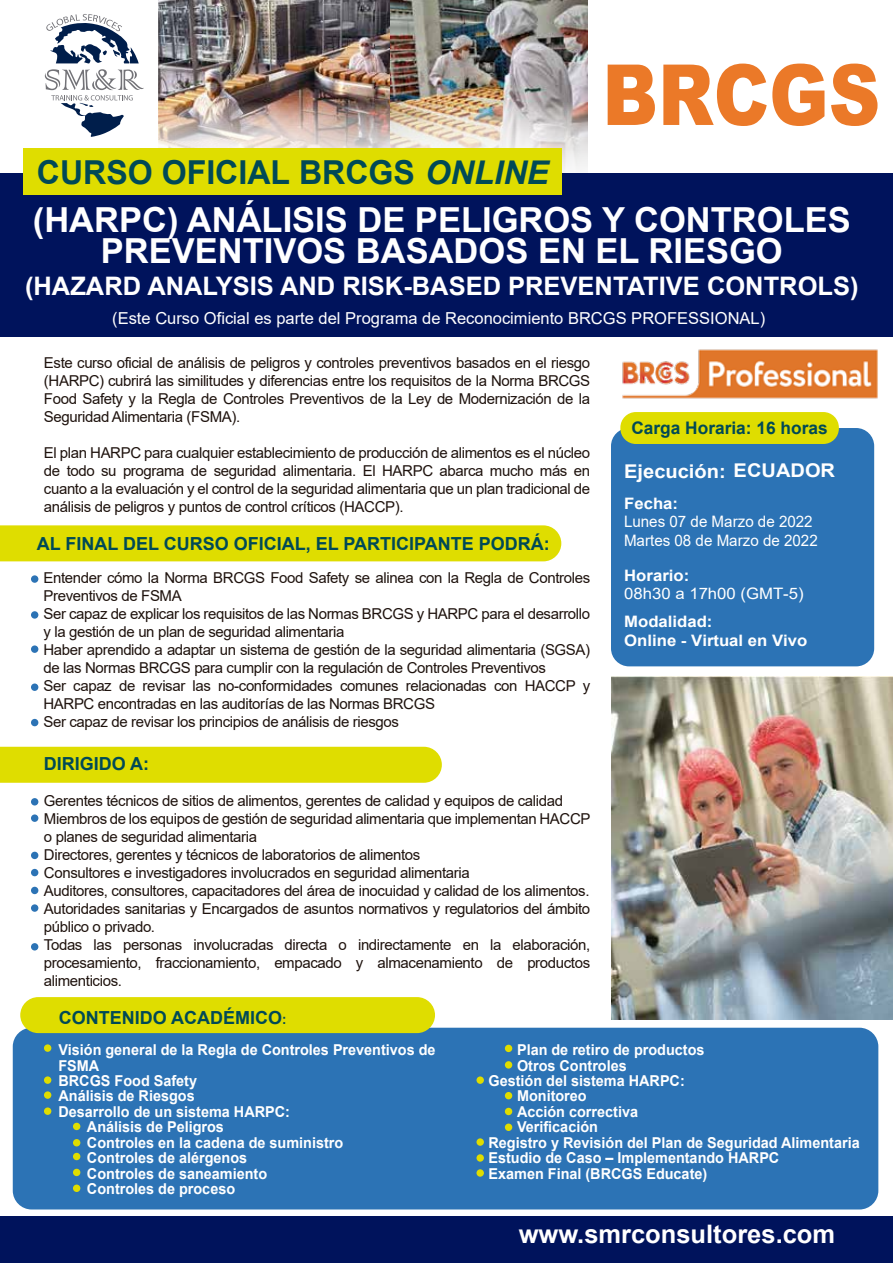
<style>
.page{position:relative;width:893px;height:1263px;background:#fff}
.page>*{position:absolute;margin:0;border:0;box-sizing:border-box;transform-origin:0 0}
.t1{font:700 34.5px/31.5px "Arial";color:#fff;text-align:center}
.t2{font:700 33px "Arial";color:#004956}
.t3{font:700 25.5px "Arial";color:#fff}
.t4{font:700 18.9px "Arial";color:#fff;scale:1.06 1}
.t5{font:700 18px "Arial";color:#004956}
.t6{font:700 17.25px "Arial";color:#004956}
.t7{font:16.5px "Arial";color:#fff}
.t8{font:700 15.75px/18.9px "Arial";color:#fff;scale:1.06 1}
.t9{font:15.75px/18.9px "Arial";color:#fff;scale:.96 1}
.t10{font:15.75px "Arial";color:#fff;scale:1.06 1}
.t11{font:15px/18px "Arial";letter-spacing:-.025em;color:#1e120d}
.t12{font:700 15px "Arial";color:#fff;scale:.96 1}
.s1{font-style:italic;font-size:32.7px}
.s2{font-size:13.5px}
</style>
<div class="page">
<img style="left:158px;top:0;width:233px;height:95px">
<img style="left:391px;top:0;width:197px;height:95px">
<div style="left:0;top:747px;width:442px;height:36px;background:#dfdd00"></div>
<div style="left:0;top:1216px;width:893px;height:47px;background:#00135c"></div>
<div style="left:13px;top:1028px;width:865px;height:181px;background:#2c73b5;border-radius:19px"></div>
<div style="left:20px;top:997px;width:415px;height:36px;background:#dfdd00;border-radius:18px"></div>
<img style="left:158px;top:95px;width:720px;height:78px">
<div style="left:0;top:173px;width:893px;height:164px;background:#00135c"></div>
<svg style="left:45px;top:14px;width:99px;height:123px"></svg>
<img style="left:622px;top:349px;width:256px;height:50px">
<div style="left:23px;top:148px;width:538px;height:46px;background:#dfdd00"></div>
<svg style="left:608px;top:65px;width:47px;height:60px"></svg>
<svg style="left:663px;top:64px;width:161px;height:62px"></svg>
<svg style="left:831px;top:64px;width:46px;height:62px"></svg>
<div style="left:611px;top:428px;width:263px;height:238px;background:#2c73b5;border-radius:18px"></div>
<div style="left:620px;top:412px;width:219px;height:32px;background:#dfdd00;border-radius:15px"></div>
<div style="left:31px;top:798px;width:7px;height:7px;background:#2c73b5;border-radius:50%"></div>
<div style="left:31px;top:814px;width:7px;height:8px;background:#2c73b5;border-radius:50%"></div>
<div style="left:31px;top:852px;width:7px;height:7px;background:#2c73b5;border-radius:50%"></div>
<div style="left:31px;top:887px;width:7px;height:7px;background:#2c73b5;border-radius:50%"></div>
<div style="left:31px;top:904px;width:7px;height:8px;background:#2c73b5;border-radius:50%"></div>
<div style="left:31px;top:869px;width:7px;height:7px;background:#2c73b5;border-radius:50%"></div>
<div style="left:31px;top:943px;width:7px;height:7px;background:#2c73b5;border-radius:50%"></div>
<div style="left:44px;top:1044px;width:7px;height:8px;background:#dfdd00;border-radius:50%"></div>
<div style="left:44px;top:1076px;width:7px;height:8px;background:#dfdd00;border-radius:50%"></div>
<div style="left:44px;top:1091px;width:7px;height:8px;background:#dfdd00;border-radius:50%"></div>
<div style="left:44px;top:1107px;width:7px;height:8px;background:#dfdd00;border-radius:50%"></div>
<div style="left:73px;top:1123px;width:7px;height:7px;background:#dfdd00;border-radius:50%"></div>
<div style="left:73px;top:1139px;width:7px;height:7px;background:#dfdd00;border-radius:50%"></div>
<div style="left:73px;top:1153px;width:7px;height:7px;background:#dfdd00;border-radius:50%"></div>
<div style="left:73px;top:1169px;width:7px;height:7px;background:#dfdd00;border-radius:50%"></div>
<div style="left:73px;top:1184px;width:7px;height:8px;background:#dfdd00;border-radius:50%"></div>
<div style="left:476px;top:1076px;width:8px;height:8px;background:#dfdd00;border-radius:50%"></div>
<div style="left:505px;top:1061px;width:7px;height:7px;background:#dfdd00;border-radius:50%"></div>
<div style="left:505px;top:1092px;width:7px;height:7px;background:#dfdd00;border-radius:50%"></div>
<div style="left:505px;top:1108px;width:7px;height:7px;background:#dfdd00;border-radius:50%"></div>
<div style="left:505px;top:1123px;width:7px;height:8px;background:#dfdd00;border-radius:50%"></div>
<div style="left:476px;top:1138px;width:8px;height:8px;background:#dfdd00;border-radius:50%"></div>
<div style="left:476px;top:1169px;width:8px;height:8px;background:#dfdd00;border-radius:50%"></div>
<div style="left:476px;top:1154px;width:8px;height:8px;background:#dfdd00;border-radius:50%"></div>
<div style="left:505px;top:1045px;width:7px;height:7px;background:#dfdd00;border-radius:50%"></div>
<div style="left:0;top:525px;width:561px;height:36px;background:#dfdd00"></div>
<div style="left:31px;top:575px;width:7px;height:8px;background:#2c73b5;border-radius:50%"></div>
<div style="left:31px;top:611px;width:7px;height:8px;background:#2c73b5;border-radius:50%"></div>
<div style="left:31px;top:645px;width:7px;height:8px;background:#2c73b5;border-radius:50%"></div>
<div style="left:31px;top:683px;width:7px;height:8px;background:#2c73b5;border-radius:50%"></div>
<div style="left:31px;top:719px;width:7px;height:7px;background:#2c73b5;border-radius:50%"></div>
<img style="left:611px;top:676px;width:282px;height:344px">
<h2 class="t2" style="left:37px;top:149px;width:513px">CURSO OFICIAL BRCGS <span class="s1">ONLINE</span></h2>
<h1 class="t1" style="left:33px;top:204px;width:819px">(HARPC) ANÁLISIS DE PELIGROS Y CONTROLES<br>PREVENTIVOS BASADOS EN EL RIESGO</h1>
<h3 class="t3" style="left:25px;top:268px;width:835px">(HAZARD ANALYSIS AND RISK-BASED PREVENTATIVE CONTROLS)</h3>
<p class="t7" style="left:112px;top:307px;width:654px">(Este Curso Oficial es parte del Programa de Reconocimiento BRCGS PROFESSIONAL)</p>
<p class="t11" style="left:44px;top:353px;width:548px;text-align:justify">Este curso oficial de análisis de peligros y controles preventivos basados en el riesgo (HARPC) cubrirá las similitudes y diferencias entre los requisitos de la Norma BRCGS Food Safety y la Regla de Controles Preventivos de la Ley de Modernización de la Seguridad Alimentaria (FSMA).</p>
<p class="t11" style="left:44px;top:443px;width:548px;text-align:justify">El plan HARPC para cualquier establecimiento de producción de alimentos es el núcleo de todo su programa de seguridad alimentaria. El HARPC abarca mucho más en cuanto a la evaluación y el control de la seguridad alimentaria que un plan tradicional de análisis de peligros y puntos de control críticos (HACCP).</p>
<p class="t5" style="left:37px;top:531px;width:515px">AL FINAL DEL CURSO OFICIAL, EL PARTICIPANTE PODRÁ:</p>
<p class="t11" style="left:43px;top:569px;width:548px">Entender cómo la Norma BRCGS Food Safety se alinea con la Regla de Controles Preventivos de FSMA<br>Ser capaz de explicar los requisitos de las Normas BRCGS y HARPC para el desarrollo y la gestión de un plan de seguridad alimentaria<br>Haber aprendido a adaptar un sistema de gestión de la seguridad alimentaria (SGSA) de las Normas BRCGS para cumplir con la regulación de Controles Preventivos<br>Ser capaz de revisar las no-conformidades comunes relacionadas con HACCP y HARPC encontradas en las auditorías de las Normas BRCGS<br>Ser capaz de revisar los principios de análisis de riesgos</p>
<p class="t5" style="left:44px;top:751px;width:107px">DIRIGIDO A:</p>
<p class="t11" style="left:44px;top:792px;width:548px">Gerentes técnicos de sitios de alimentos, gerentes de calidad y equipos de calidad Miembros de los equipos de gestión de seguridad alimentaria que implementan HACCP o planes de seguridad alimentaria<br>Directores, gerentes y técnicos de laboratorios de alimentos<br>Consultores e investigadores involucrados en seguridad alimentaria<br>Auditores, consultores, capacitadores del área de inocuidad y calidad de los alimentos.<br>Autoridades sanitarias y Encargados de asuntos normativos y regulatorios del ámbito público o privado.<br>Todas las personas involucradas directa o indirectamente en la elaboración, procesamiento, fraccionamiento, empacado y almacenamiento de productos alimenticios.</p>
<p class="t5" style="left:59px;top:1005px;width:229px">CONTENIDO ACADÉMICO<span class="s2">:</span></p>
<p class="t6" style="left:631px;top:415px;width:198px">Carga Horaria: 16 horas</p>
<p class="t4" style="left:624px;top:458px;width:200px">Ejecución: ECUADOR</p>
<p class="t8" style="left:624px;top:494px;width:52px">Fecha:</p>
<p class="t9" style="left:624px;top:512px;width:203px">Lunes 07 de Marzo de 2022<br>Martes 08 de Marzo de 2022</p>
<p class="t8" style="left:624px;top:566px;width:63px">Horario:</p>
<p class="t10" style="left:624px;top:583px;width:171px">08h30 a 17h00 (GMT-5)</p>
<p class="t8" style="left:624px;top:612px;width:174px">Modalidad:<br>Online - Virtual en Vivo</p>
<p class="t12" style="left:58px;top:1039px;width:394px">Visión general de la Regla de Controles Preventivos de</p>
<p class="t12" style="left:58px;top:1055px;width:44px">FSMA</p>
<p class="t12" style="left:58px;top:1070px;width:146px">BRCGS Food Safety</p>
<p class="t12" style="left:58px;top:1086px;width:143px">Análisis de Riesgos</p>
<p class="t12" style="left:58px;top:1101px;width:243px">Desarrollo de un sistema HARPC:</p>
<p class="t12" style="left:87px;top:1116px;width:144px">Análisis de Peligros</p>
<p class="t12" style="left:87px;top:1132px;width:269px">Controles en la cadena de suministro</p>
<p class="t12" style="left:87px;top:1147px;width:168px">Controles de alérgenos</p>
<p class="t12" style="left:87px;top:1163px;width:189px">Controles de saneamiento</p>
<p class="t12" style="left:87px;top:1178px;width:156px">Controles de proceso</p>
<p class="t12" style="left:517px;top:1039px;width:197px">Plan de retiro de productos</p>
<p class="t12" style="left:517px;top:1055px;width:116px">Otros Controles</p>
<p class="t12" style="left:489px;top:1070px;width:206px">Gestión del sistema HARPC:</p>
<p class="t12" style="left:517px;top:1085px;width:74px">Monitoreo</p>
<p class="t12" style="left:517px;top:1101px;width:128px">Acción correctiva</p>
<p class="t12" style="left:517px;top:1116px;width:86px">Verificación</p>
<p class="t12" style="left:489px;top:1132px;width:388px">Registro y Revisión del Plan de Seguridad Alimentaria</p>
<p class="t12" style="left:489px;top:1147px;width:304px">Estudio de Caso – Implementando HARPC</p>
<p class="t12" style="left:489px;top:1163px;width:229px">Examen Final (BRCGS Educate)</p>
<h3 class="t3" style="left:519px;top:1216px;width:318px">www.smrconsultores.com</h3>
</div>
